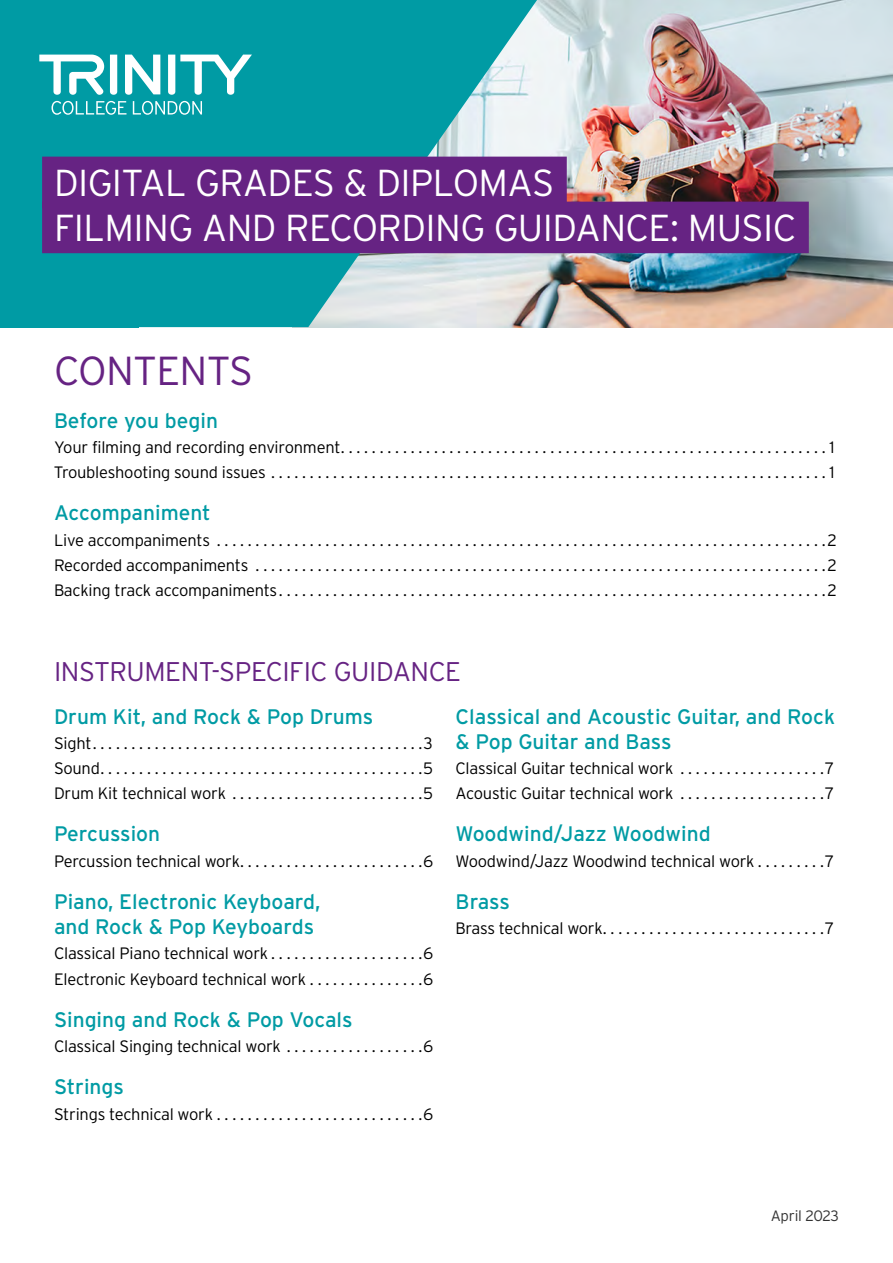
<style>
.page{position:relative;width:893px;height:1263px;background:#fff}
.page>*{position:absolute;margin:0;border:0;box-sizing:border-box;transform-origin:0 0}
.t1{font:300 40.5px "Interstate";letter-spacing:-.015em;color:#662383}
.t2{font:300 37.5px/45px "Interstate";letter-spacing:-.015em;color:#fff}
.t3{font:300 27px "Interstate";letter-spacing:-.015em;color:#662383}
.t4{font:21px/25.2px "Interstate";color:#009ba4}
.t5{font:300 16.5px/25.2px "Interstate";letter-spacing:-.015em;color:#000}
.t6{font:300 15px "Interstate";letter-spacing:-.015em;color:#333}
</style>
<div class="page">
<div style="left:0;top:0;width:138px;height:327px;background:#009ba4"></div>
<img style="left:537px;top:0;width:356px;height:327px">
<svg style="left:51px;top:0;width:486px;height:327px;fill:#009ba4"></svg>
<svg style="left:52px;top:101px;width:74px;height:14px"></svg>
<svg style="left:133px;top:101px;width:69px;height:14px"></svg>
<svg style="left:110px;top:55px;width:7px;height:40px"></svg>
<svg style="left:125px;top:55px;width:35px;height:40px"></svg>
<svg style="left:168px;top:55px;width:84px;height:40px"></svg>
<svg style="left:39px;top:55px;width:65px;height:40px"></svg>
<div style="left:42px;top:157px;width:525px;height:51px;background:#662383"></div>
<div style="left:42px;top:202px;width:767px;height:51px;background:#662383"></div>
<h2 class="t2" style="left:54px;top:160px;width:744px">DIGITAL GRADES &amp; DIPLOMAS<br>FILMING AND RECORDING GUIDANCE: MUSIC</h2>
<h1 class="t1" style="left:54px;top:348px;width:201px">CONTENTS</h1>
<p class="t4" style="left:54px;top:407px;width:166px">Before you begin</p>
<p class="t5" style="left:54px;top:434px;width:782px">Your filming and recording environment . . . . . . . . . . . . . . . . . . . . . . . . . . . . . . . . . . . . . . . . . . . . . . . . . . . . . . . . . . . . . . . 1<br>Troubleshooting sound issues . . . . . . . . . . . . . . . . . . . . . . . . . . . . . . . . . . . . . . . . . . . . . . . . . . . . . . . . . . . . . . . . . . . . . . . . 1</p>
<p class="t4" style="left:54px;top:500px;width:158px">Accompaniment</p>
<p class="t5" style="left:54px;top:527px;width:784px;text-align:justify">Live accompaniments . . . . . . . . . . . . . . . . . . . . . . . . . . . . . . . . . . . . . . . . . . . . . . . . . . . . . . . . . . . . . . . . . . . . . . . . . . . . . . 2<br>Recorded accompaniments . . . . . . . . . . . . . . . . . . . . . . . . . . . . . . . . . . . . . . . . . . . . . . . . . . . . . . . . . . . . . . . . . . . . . . . . . 2<br>Backing track accompaniments . . . . . . . . . . . . . . . . . . . . . . . . . . . . . . . . . . . . . . . . . . . . . . . . . . . . . . . . . . . . . . . . . . . . . . 2</p>
<h3 class="t3" style="left:54px;top:656px;width:409px">INSTRUMENT-SPECIFIC GUIDANCE</h3>
<p class="t4" style="left:54px;top:703px;width:321px">Drum Kit, and Rock &amp; Pop Drums</p>
<p class="t5" style="left:54px;top:730px;width:381px;text-align:justify">Sight . . . . . . . . . . . . . . . . . . . . . . . . . . . . . . . . . . . . . . . . . . 3<br>Sound . . . . . . . . . . . . . . . . . . . . . . . . . . . . . . . . . . . . . . . . . 5<br>Drum Kit technical work . . . . . . . . . . . . . . . . . . . . . . . . 5</p>
<p class="t4" style="left:54px;top:821px;width:108px">Percussion</p>
<p class="t5" style="left:54px;top:848px;width:381px">Percussion technical work . . . . . . . . . . . . . . . . . . . . . . . 6</p>
<p class="t4" style="left:54px;top:889px;width:268px">Piano, Electronic Keyboard, and Rock &amp; Pop Keyboards</p>
<p class="t5" style="left:54px;top:941px;width:381px">Classical Piano technical work . . . . . . . . . . . . . . . . . . . 6<br>Electronic Keyboard technical work . . . . . . . . . . . . . . 6</p>
<p class="t4" style="left:54px;top:1007px;width:300px">Singing and Rock &amp; Pop Vocals</p>
<p class="t5" style="left:54px;top:1033px;width:381px">Classical Singing technical work . . . . . . . . . . . . . . . . . 6</p>
<p class="t4" style="left:54px;top:1074px;width:72px">Strings</p>
<p class="t5" style="left:54px;top:1101px;width:381px">Strings technical work . . . . . . . . . . . . . . . . . . . . . . . . . . 6</p>
<p class="t4" style="left:455px;top:703px;width:381px">Classical and Acoustic Guitar, and Rock &amp; Pop Guitar and Bass</p>
<p class="t5" style="left:455px;top:755px;width:380px">Classical Guitar technical work . . . . . . . . . . . . . . . . . . 7<br>Acoustic Guitar technical work . . . . . . . . . . . . . . . . . . 7</p>
<p class="t4" style="left:455px;top:821px;width:257px">Woodwind/Jazz Woodwind</p>
<p class="t5" style="left:455px;top:848px;width:380px">Woodwind/Jazz Woodwind technical work . . . . . . . . 7</p>
<p class="t4" style="left:455px;top:889px;width:56px">Brass</p>
<p class="t5" style="left:455px;top:915px;width:380px">Brass technical work . . . . . . . . . . . . . . . . . . . . . . . . . . . . 7</p>
<p class="t6" style="left:771px;top:1207px;width:70px">April 2023</p>
</div>
